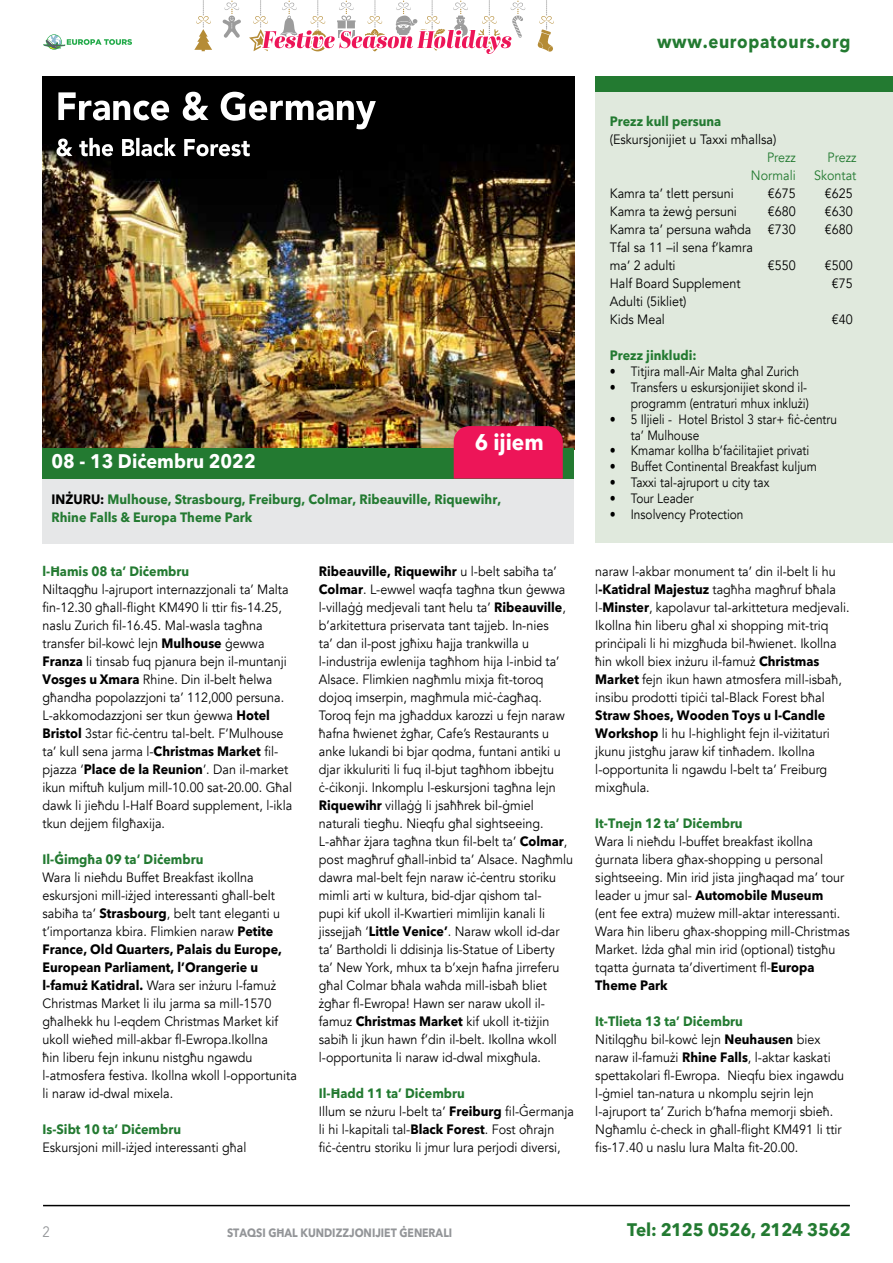
<style>
.page{position:relative;width:893px;height:1263px;background:#fff}
.page>*{position:absolute;margin:0;border:0;box-sizing:border-box;transform-origin:0 0}
.t1{font:700 22.5px "Avenir Next LT Pro";color:#fff;scale:.93 1}
.t2{font:700 19.5px "Avenir Next LT Pro";color:#fff;scale:.93 1}
.t3{font:700 18.6px "Avenir Next LT Pro";letter-spacing:.04em;color:#237a31;scale:.9 1}
.t4{font:700 18px "Avenir Next LT Pro";letter-spacing:-.01em;color:#237a31;scale:.95 1}
.t5{font:15px "Avenir";color:#939598;scale:.88 1}
.t6{font:13.5px/18px "Avenir";color:#000;scale:.93 1}
.t7{font:13.5px/15.9px "Avenir";color:#000;text-align:right;scale:.88 1}
.t8{font:700 13.5px/18px "Avenir Next LT Pro";color:#237a31;scale:.93 1}
.t9{font:700 13.5px/18px "Avenir Next LT Pro";color:#000;scale:.93 1}
.t10{font:13.5px "Avenir";color:#237a31;scale:.93 1}
.t11{font:700 12px "Avenir Next LT Pro";color:#939598;scale:.88 1}
.s1{color:#000}
.s2{font-family:"Avenir Next LT Pro";font-weight:700}
.s3{font-family:"Avenir";font-weight:400}
</style>
<div class="page">
<hr style="left:43px;top:1205px;width:807px;height:1px;background:#000">
<svg style="left:537px;top:0;width:17px;height:52px"></svg>
<img style="left:43px;top:77px;width:531px;height:371px">
<div style="left:595px;top:77px;width:298px;height:466px;background:#e0e9dd"></div>
<div style="left:595px;top:77px;width:298px;height:15px;background:#237a31"></div>
<div style="left:43px;top:473px;width:531px;height:71px;background:#e6e7e8"></div>
<div style="left:43px;top:448px;width:531px;height:31px;background:#237a31"></div>
<div style="left:454px;top:426px;width:109px;height:53px;background:#ed1558"></div>
<svg style="left:57px;top:138px;width:193px;height:18px"></svg>
<svg style="left:43px;top:0;width:482px;height:129px"></svg>
<h3 class="t3" style="left:657px;top:25px;width:216px">www.europatours.org</h3>
<h2 class="t2" style="left:52px;top:444px;width:221px">08 - 13 Diċembru 2022</h2>
<h1 class="t1" style="left:475px;top:423px;width:76px">6 ijiem</h1>
<p class="t8" style="left:52px;top:490px;width:485px"><span class="s1">INŻURU:</span> Mulhouse, Strasbourg, Freiburg, Colmar, Ribeauville, Riquewihr,<br>Rhine Falls &amp; Europa Theme Park</p>
<p class="t8" style="left:43px;top:562px;width:159px">l-Ħamis 08 ta’ Diċembru</p>
<p class="t6" style="left:43px;top:581px;width:270px">Niltaqgħu l-ajruport internazzjonali ta’ Malta fin-12.30 għall-flight KM490 li ttir fis-14.25, naslu Zurich fil-16.45. Mal-wasla tagħna transfer bil-kowċ lejn <span class="s2">Mulhouse</span> ġewwa <span class="s2">Franza</span> li tinsab fuq pjanura bejn il-muntanji <span class="s2">Vosges u Xmara</span> Rhine. Din il-belt ħelwa għandha popolazzjoni ta’ 112,000 persuna.<br>L-akkomodazzjoni ser tkun ġewwa <span class="s2">Hotel Bristol</span> 3star fiċ-ċentru tal-belt. F’Mulhouse ta’ kull sena jarma l-<span class="s2">Christmas Market</span> fil&shy;pjazza ‘<span class="s2">Place de la Reunion</span>’. Dan il-market ikun miftuħ kuljum mill-10.00 sat-20.00. Għal dawk li jieħdu l-Half Board supplement, l-ikla tkun dejjem filgħaxija.</p>
<p class="t8" style="left:43px;top:850px;width:174px">Il-Ġimgħa 09 ta’ Diċembru</p>
<p class="t6" style="left:43px;top:869px;width:257px">Wara li nieħdu Buffet Breakfast ikollna eskursjoni mill-iżjed interessanti għall-belt sabiħa ta’ <span class="s2">Strasbourg</span>, belt tant eleganti u t’importanza kbira. Flimkien naraw <span class="s2">Petite</span></p>
<p class="t9" style="left:43px;top:940px;width:259px">France, Old Quarters, Palais du Europe,<br>European Parliament, l’Orangerie u</p>
<p class="t6" style="left:43px;top:977px;width:275px"><span class="s2">l-famuż Katidral.</span> Wara ser inżuru l-famuż Christmas Market li ilu jarma sa mill-1570 għalhekk hu l-eqdem Christmas Market kif ukoll wieħed mill-akbar fl-Ewropa.Ikollna<br>ħin liberu fejn inkunu nistgħu ngawdu l-atmosfera festiva. Ikollna wkoll l-opportunita li naraw id-dwal mixela.</p>
<p class="t8" style="left:43px;top:1120px;width:151px">Is-Sibt 10 ta’ Diċembru</p>
<p class="t6" style="left:43px;top:1138px;width:221px">Eskursjoni mill-iżjed interessanti għal</p>
<p class="t9" style="left:319px;top:562px;width:257px">Ribeauville, Riquewihr <span class="s3">u l-belt sabiħa ta’</span></p>
<p class="t6" style="left:319px;top:580px;width:275px"><span class="s2">Colmar</span>. L-ewwel waqfa tagħna tkun ġewwa l-villaġġ medjevali tant ħelu ta’ <span class="s2">Ribeauville</span>, b’arkitettura priservata tant tajjeb. In-nies<br>ta’ dan il-post jgħixu ħajja trankwilla u l-industrija ewlenija tagħhom hija l-inbid ta’ Alsace. Flimkien nagħmlu mixja fit-toroq dojoq imserpin, magħmula miċ-ċagħaq.<br>Toroq fejn ma jgħaddux karozzi u fejn naraw ħafna ħwienet żgħar, Cafe’s Restaurants u anke lukandi bi bjar qodma, funtani antiki u djar ikkuluriti li fuq il-bjut tagħhom ibbejtu ċ-ċikonji. Inkomplu l-eskursjoni tagħna lejn <span class="s2">Riquewihr</span> villaġġ li jsaħħrek bil-ġmiel naturali tiegħu. Nieqfu għal sightseeing.<br>L-aħħar żjara tagħna tkun fil-belt ta’ <span class="s2">Colmar</span>, post magħruf għall-inbid ta’ Alsace. Nagħmlu dawra mal-belt fejn naraw iċ-ċentru storiku mimli arti w kultura, bid-djar qishom tal-<br>pupi kif ukoll il-Kwartieri mimlijin kanali li jissejjaħ ‘<span class="s2">Little Venice’</span>. Naraw wkoll id-dar ta’ Bartholdi li ddisinja lis-Statue of Liberty<br>ta’ New York, mhux ta b’xejn ħafna jirreferu għal Colmar bħala waħda mill-isbaħ bliet żgħar fl-Ewropa! Hawn ser naraw ukoll il&shy;famuz <span class="s2">Christmas Market</span> kif ukoll it-tiżjin sabiħ li jkun hawn f’din il-belt. Ikollna wkoll l-opportunita li naraw id-dwal mixgħula.</p>
<p class="t8" style="left:319px;top:1084px;width:159px">Il-Ħadd 11 ta’ Diċembru</p>
<p class="t6" style="left:319px;top:1102px;width:276px">Illum se nżuru l-belt ta’ <span class="s2">Freiburg</span> fil-Ġermanja li hi l-kapitali tal-<span class="s2">Black Forest</span>. Fost oħrajn fiċ-ċentru storiku li jmur lura perjodi diversi,</p>
<p class="t8" style="left:610px;top:112px;width:121px">Prezz kull persuna</p>
<p class="t6" style="left:610px;top:130px;width:181px">(Eskursjonijiet u Taxxi mħallsa)</p>
<p class="t10" style="left:767px;top:149px;width:32px">Prezz</p>
<p class="t10" style="left:828px;top:149px;width:32px">Prezz</p>
<p class="t10" style="left:751px;top:167px;width:50px">Normali</p>
<p class="t10" style="left:814px;top:167px;width:47px">Skontat</p>
<p class="t6" style="left:610px;top:184px;width:135px">Kamra ta’ tlett persuni</p>
<p class="t6" style="left:768px;top:184px;width:32px">€675</p>
<p class="t6" style="left:825px;top:184px;width:32px">€625</p>
<p class="t6" style="left:610px;top:202px;width:138px">Kamra ta żewġ persuni</p>
<p class="t6" style="left:768px;top:202px;width:32px">€680</p>
<p class="t6" style="left:825px;top:202px;width:32px">€630</p>
<p class="t6" style="left:610px;top:220px;width:202px">Kamra ta’ persuna waħda €730</p>
<p class="t6" style="left:825px;top:220px;width:32px">€680</p>
<p class="t6" style="left:610px;top:238px;width:155px">Tfal sa 11 –il sena f’kamra ma’ 2 adulti</p>
<p class="t6" style="left:768px;top:256px;width:32px">€550</p>
<p class="t6" style="left:825px;top:256px;width:32px">€500</p>
<p class="t6" style="left:610px;top:274px;width:142px">Half Board Supplement</p>
<p class="t6" style="left:832px;top:274px;width:24px">€75</p>
<p class="t6" style="left:610px;top:292px;width:84px">Adulti (5ikliet)<br>Kids Meal</p>
<p class="t6" style="left:832px;top:310px;width:24px">€40</p>
<p class="t8" style="left:610px;top:346px;width:95px">Prezz jinkludi:</p>
<p class="t7" style="left:610px;top:364px;width:217px">• Titjira mall-Air Malta għal Zurich</p>
<p class="t7" style="left:610px;top:379px;width:228px">• Transfers u eskursjonijiet skond il&shy;programm (entraturi mhux inklużi)</p>
<p class="t7" style="left:631px;top:411px;width:236px;text-align:left;text-indent:-21px">• 5 Iljieli - Hotel Bristol 3 star+ fiċ-ċentru ta’ Mulhouse</p>
<p class="t7" style="left:610px;top:443px;width:228px">• Kmamar kollha b’faċilitajiet privati</p>
<p class="t7" style="left:610px;top:459px;width:237px">• Buffet Continental Breakfast kuljum</p>
<p class="t7" style="left:610px;top:475px;width:183px">• Taxxi tal-ajruport u city tax</p>
<p class="t7" style="left:610px;top:491px;width:97px">• Tour Leader</p>
<p class="t7" style="left:610px;top:507px;width:153px">• Insolvency Protection</p>
<p class="t6" style="left:595px;top:562px;width:275px">naraw l-akbar monument ta’ din il-belt li hu l<span class="s2">-Katidral Majestuz</span> tagħha magħruf bħala l-<span class="s2">Minster</span>, kapolavur tal-arkittetura medjevali.<br>Ikollna ħin liberu għal xi shopping mit-triq prinċipali li hi mizgħuda bil-ħwienet. Ikollna ħin wkoll biex inżuru il-famuż <span class="s2">Christmas Market</span> fejn ikun hawn atmosfera mill-isbaħ, insibu prodotti tipiċi tal-Black Forest bħal</p>
<p class="t9" style="left:595px;top:706px;width:249px">Straw Shoes, Wooden Toys u l-Candle</p>
<p class="t6" style="left:595px;top:724px;width:254px"><span class="s2">Workshop</span> li hu l-highlight fejn il-viżitaturi jkunu jistgħu jaraw kif tinħadem. Ikollna l-opportunita li ngawdu l-belt ta’ Freiburg mixgħula.</p>
<p class="t8" style="left:595px;top:814px;width:160px">It-Tnejn 12 ta’ Diċembru</p>
<p class="t6" style="left:595px;top:832px;width:269px">Wara li nieħdu l-buffet breakfast ikollna ġurnata libera għax-shopping u personal sightseeing. Min irid jista jingħaqad ma’ tour</p>
<p class="t9" style="left:595px;top:886px;width:247px"><span class="s3">leader u jmur sal-</span> Automobile Museum</p>
<p class="t6" style="left:595px;top:904px;width:275px">(ent fee extra) mużew mill-aktar interessanti.<br>Wara ħin liberu għax-shopping mill-Christmas Market. Iżda għal min irid (optional) tistgħu tqatta ġurnata ta’divertiment fl-<span class="s2">Europa</span></p>
<p class="t9" style="left:595px;top:976px;width:79px">Theme Park</p>
<p class="t8" style="left:595px;top:1012px;width:160px">It-Tlieta 13 ta’ Diċembru</p>
<p class="t6" style="left:595px;top:1030px;width:269px">Nitilqgħu bil-kowċ lejn <span class="s2">Neuhausen</span> biex naraw il-famużi <span class="s2">Rhine Falls</span>, l-aktar kaskati spettakolari fl-Ewropa. Nieqfu biex ingawdu l-ġmiel tan-natura u nkomplu sejrin lejn l-ajruport ta’ Zurich b’ħafna memorji sbieħ.<br>Ngħamlu ċ-check in għall-flight KM491 li ttir fis-17.40 u naslu lura Malta fit-20.00.</p>
<p class="t5" style="left:43px;top:1223px;width:10px">2</p>
<p class="t11" style="left:227px;top:1222px;width:257px">STAQSI GĦAL KUNDIZZJONIJIET ĠENERALI</p>
<h3 class="t4" style="left:627px;top:1214px;width:237px">Tel: 2125 0526, 2124 3562</h3>
</div>
